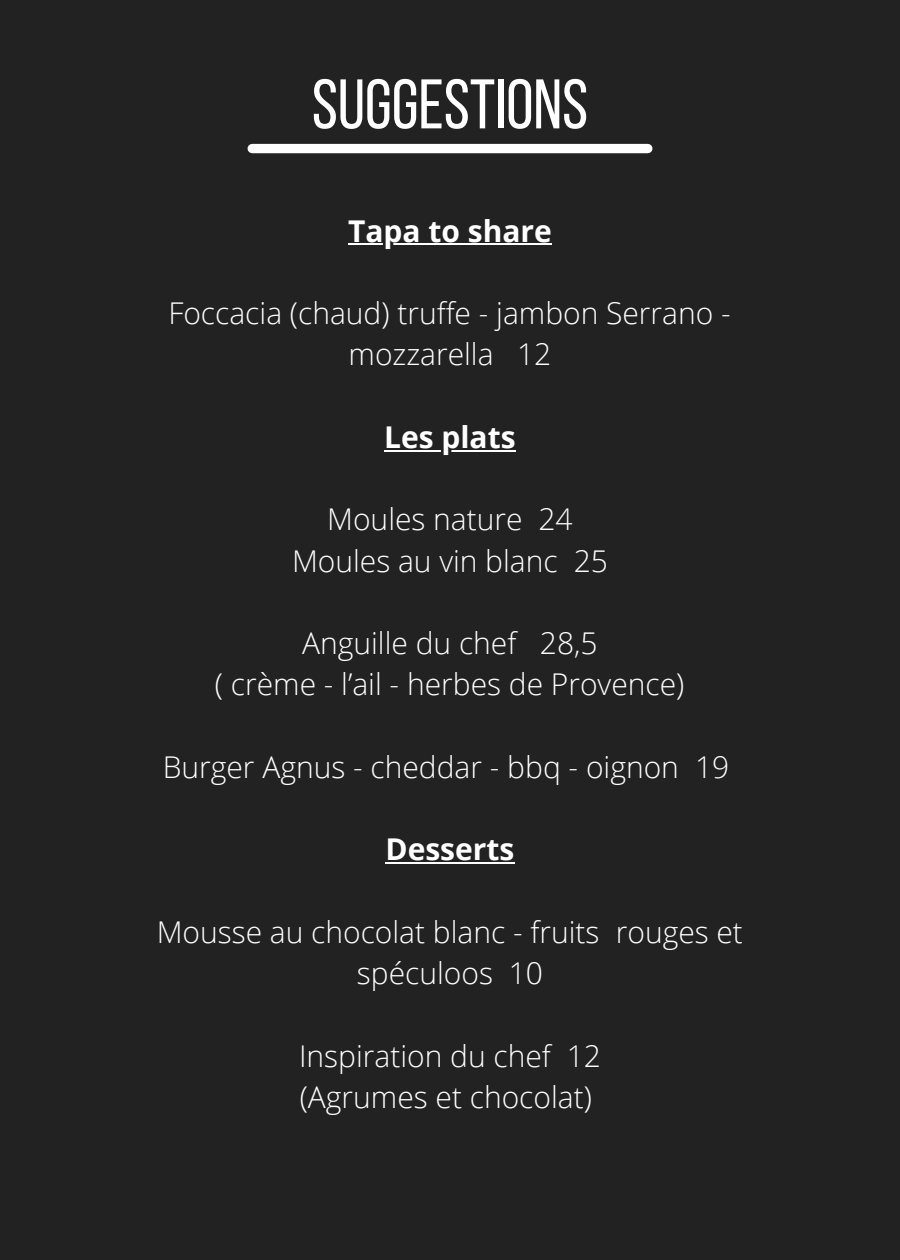
<style>
.page{position:relative;width:900px;height:1260px;background:#222}
.page>*{position:absolute;margin:0;border:0;box-sizing:border-box;transform-origin:0 0}
.t1{font:70px "Bebas Neue";color:#fff}
.t2{font:300 30px/41.2px "Open Sans";color:#fff;text-align:center}
.t3{font:700 30px "Open Sans";color:#fff}
</style>
<div class="page">
<hr style="left:348px;top:244px;width:204px;height:1px;background:#fff">
<hr style="left:384px;top:450px;width:132px;height:2px;background:#fff">
<hr style="left:385px;top:862px;width:129px;height:2px;background:#fff">
<div style="left:252px;top:144px;width:396px;height:9px;background:#fff"></div>
<p class="t1" style="left:312px;top:76px;width:278px">SUGGESTIONS</p>
<p class="t3" style="left:348px;top:210px;width:205px">Tapa to share</p>
<p class="t2" style="left:168px;top:292px;width:564px">Foccacia (chaud) truffe - jambon Serrano - mozzarella 12</p>
<p class="t3" style="left:384px;top:416px;width:133px">Les plats</p>
<p class="t2" style="left:327px;top:498px;width:247px">Moules nature 24</p>
<p class="t2" style="left:292px;top:539px;width:317px">Moules au vin blanc 25</p>
<p class="t2" style="left:302px;top:622px;width:297px">Anguille du chef 28,5</p>
<p class="t2" style="left:215px;top:663px;width:471px">( crème - l’ail - herbes de Provence)</p>
<p class="t2" style="left:163px;top:746px;width:568px">Burger Agnus - cheddar - bbq - oignon 19</p>
<p class="t3" style="left:385px;top:828px;width:130px">Desserts</p>
<p class="t2" style="left:157px;top:911px;width:588px">Mousse au chocolat blanc - fruits rouges et spéculoos 10</p>
<p class="t2" style="left:299px;top:1034px;width:303px">Inspiration du chef 12</p>
<p class="t2" style="left:300px;top:1076px;width:294px">(Agrumes et chocolat)</p>
</div>
